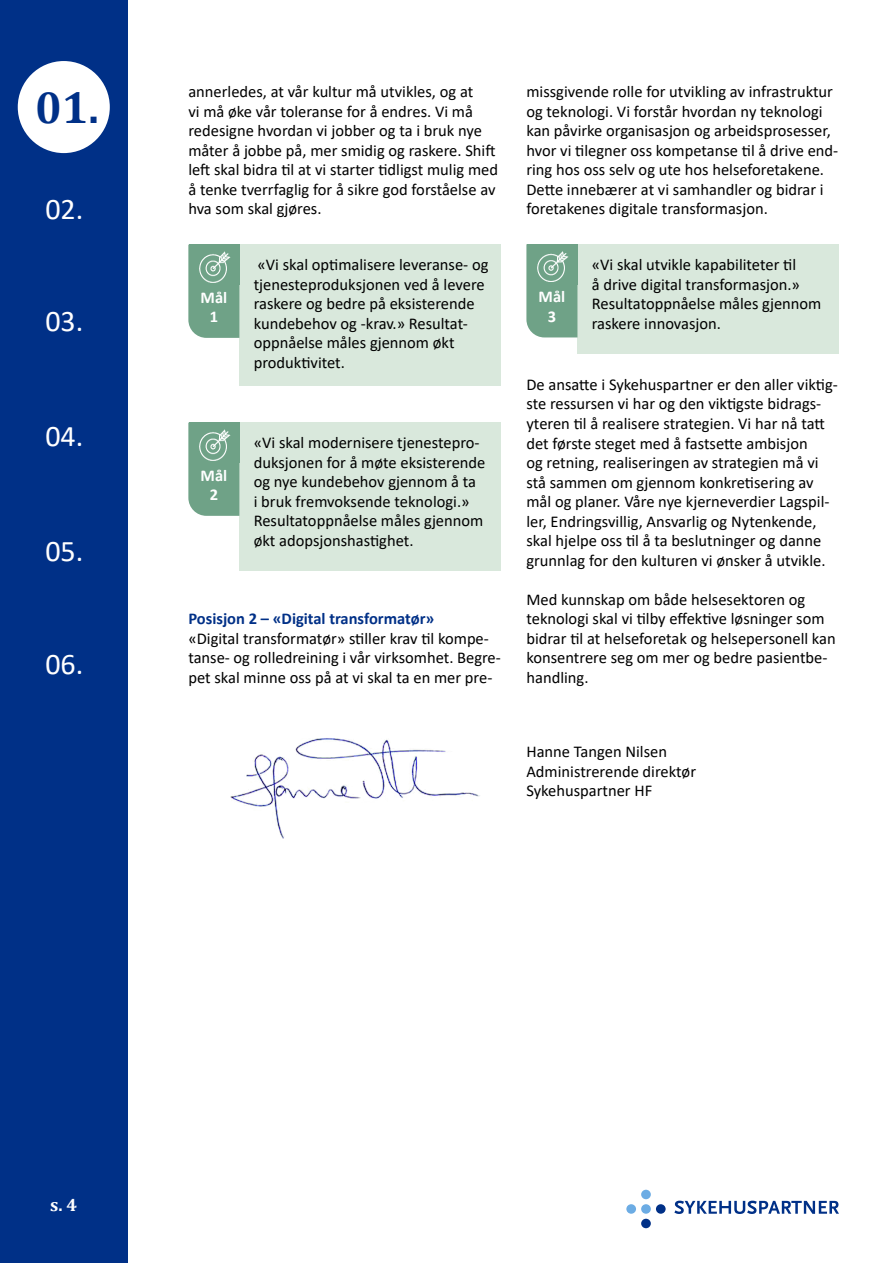
<style>
.page{position:relative;width:893px;height:1263px;background:#fff}
.page>*{position:absolute;margin:0;border:0;box-sizing:border-box;transform-origin:0 0}
.t1{font:700 45px "Cambria";color:#003087}
.t2{font:30px "Calibri";color:#fff}
.t3{font:700 18px "Cambria";color:#fff}
.t4{font:16.5px/19.5px "Calibri";color:#000}
.t5{font:700 16.5px "Calibri";color:#003087}
.t6{font:700 16.5px/19.5px "Calibri";color:#fff;text-align:center}
</style>
<div class="page">
<div style="left:0;top:0;width:128px;height:1263px;background:#003087"></div>
<img style="left:230px;top:738px;width:250px;height:101px">
<div style="left:239px;top:244px;width:262px;height:142px;background:#d9e8dc"></div>
<svg style="left:188px;top:245px;width:51px;height:93px;background:#74a58b"></svg>
<div style="left:239px;top:422px;width:262px;height:148px;background:#d9e8dc"></div>
<div style="left:577px;top:244px;width:262px;height:109px;background:#d9e8dc"></div>
<svg style="left:188px;top:423px;width:51px;height:93px;background:#74a58b"></svg>
<div style="left:526px;top:244px;width:51px;height:93px;background:#6fa287"></div>
<div style="left:641px;top:1190px;width:10px;height:9px;background:#6cace4;border-radius:50%"></div>
<div style="left:641px;top:1204px;width:10px;height:10px;background:#6cace4;border-radius:50%"></div>
<div style="left:626px;top:1204px;width:10px;height:10px;background:#6cace4;border-radius:50%"></div>
<div style="left:656px;top:1204px;width:10px;height:10px;background:#003087;border-radius:50%"></div>
<div style="left:641px;top:1219px;width:10px;height:9px;background:#003087;border-radius:50%"></div>
<svg style="left:674px;top:1201px;width:165px;height:13px"></svg>
<img style="left:189px;top:245px;width:50px;height:40px">
<img style="left:527px;top:244px;width:50px;height:40px">
<img style="left:189px;top:423px;width:50px;height:40px">
<div style="left:18px;top:61px;width:92px;height:92px;background:#fff;border-radius:50%"></div>
<h1 class="t1" style="left:35px;top:76px;width:65px">01.</h1>
<h2 class="t2" style="left:45px;top:188px;width:39px">02.</h2>
<h2 class="t2" style="left:45px;top:300px;width:39px">03.</h2>
<h2 class="t2" style="left:45px;top:416px;width:39px">04.</h2>
<h2 class="t2" style="left:45px;top:530px;width:39px">05.</h2>
<h2 class="t2" style="left:45px;top:643px;width:39px">06.</h2>
<p class="t4" style="left:188px;top:82px;width:311px">annerledes, at vår kultur må utvikles, og at<br>vi må øke vår toleranse for å endres. Vi må redesigne hvordan vi jobber og ta i bruk nye måter å jobbe på, mer smidig og raskere. Shift left skal bidra til at vi starter tidligst mulig med å tenke tverrfaglig for å sikre god forståelse av hva som skal gjøres.</p>
<p class="t6" style="left:201px;top:287px;width:28px">Mål<br>1</p>
<p class="t6" style="left:201px;top:465px;width:28px">Mål<br>2</p>
<p class="t4" style="left:254px;top:254px;width:236px">«Vi skal optimalisere leveranse- og tjenesteproduksjonen ved å levere raskere og bedre på eksisterende kundebehov og -krav.» Resultat&shy;oppnåelse måles gjennom økt produktivitet.</p>
<p class="t4" style="left:254px;top:432px;width:233px">«Vi skal modernisere tjenestepro&shy;duksjonen for å møte eksisterende og nye kundebehov gjennom å ta<br>i bruk fremvoksende teknologi.»<br>Resultatoppnåelse måles gjennom økt adopsjonshastighet.</p>
<p class="t5" style="left:188px;top:607px;width:248px">Posisjon 2 – «Digital transformatør»</p>
<p class="t4" style="left:188px;top:628px;width:314px">«Digital transformatør» stiller krav til kompe&shy;tanse- og rolledreining i vår virksomhet. Begre&shy;pet skal minne oss på at vi skal ta en mer pre-</p>
<p class="t4" style="left:526px;top:82px;width:313px">missgivende rolle for utvikling av infrastruktur og teknologi. Vi forstår hvordan ny teknologi kan påvirke organisasjon og arbeidsprosesser, hvor vi tilegner oss kompetanse til å drive end&shy;ring hos oss selv og ute hos helseforetakene.<br>Dette innebærer at vi samhandler og bidrar i foretakenes digitale transformasjon.</p>
<p class="t6" style="left:539px;top:287px;width:28px">Mål<br>3</p>
<p class="t4" style="left:592px;top:254px;width:231px">«Vi skal utvikle kapabiliteter til<br>å drive digital transformasjon.»<br>Resultatoppnåelse måles gjennom raskere innovasjon.</p>
<p class="t4" style="left:526px;top:374px;width:313px">De ansatte i Sykehuspartner er den aller viktig&shy;ste ressursen vi har og den viktigste bidrags&shy;yteren til å realisere strategien. Vi har nå tatt det første steget med å fastsette ambisjon<br>og retning, realiseringen av strategien må vi stå sammen om gjennom konkretisering av mål og planer. Våre nye kjerneverdier Lagspil&shy;ler, Endringsvillig, Ansvarlig og Nytenkende, skal hjelpe oss til å ta beslutninger og danne grunnlag for den kulturen vi ønsker å utvikle.</p>
<p class="t4" style="left:526px;top:589px;width:311px">Med kunnskap om både helsesektoren og teknologi skal vi tilby effektive løsninger som bidrar til at helseforetak og helsepersonell kan konsentrere seg om mer og bedre pasientbe&shy;handling.</p>
<p class="t4" style="left:526px;top:741px;width:171px">Hanne Tangen Nilsen<br>Administrerende direktør<br>Sykehuspartner HF</p>
<p class="t3" style="left:50px;top:1192px;width:29px">s. 4</p>
</div>
